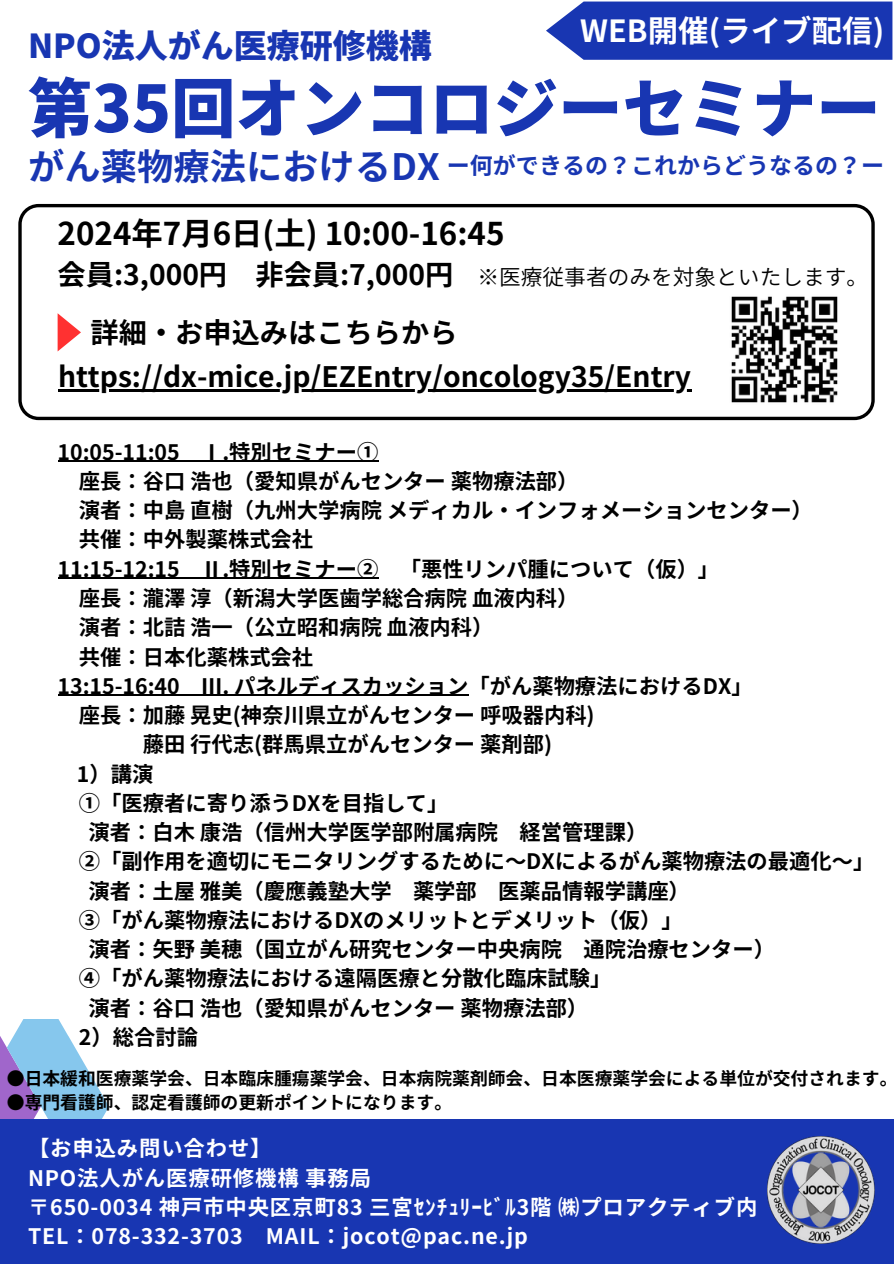
<style>
.page{position:relative;width:894px;height:1264px;background:#fff}
.page>*{position:absolute;margin:0;border:0;box-sizing:border-box;transform-origin:0 0}
.t1{font:800 64.5px "Source Han Sans JP";color:#1836b2}
.t2{font:700 36.3px "Source Han Sans JP";color:#1836b2}
.t3{font:800 33px "Source Han Sans JP";color:#1836b2}
.t4{font:700 31.35px "Source Han Sans JP";color:#000}
.t5{font:700 30.45px "Source Han Sans JP";color:#fff}
.t6{font:700 28.2px "Source Han Sans JP";color:#000}
.t7{font:700 22.95px "Source Han Sans JP";color:#1836b2}
.t8{font:21.75px "Source Han Sans JP";color:#000}
.t9{font:700 21.3px "Source Han Sans JP";color:#000}
.t10{font:700 21.3px/29.2px "Source Han Sans JP";letter-spacing:.04em;color:#fff}
.t11{font:700 17.85px "Source Han Sans JP";color:#000}
</style>
<div class="page">
<svg style="left:0;top:1019px;width:109px;height:100px"></svg>
<div style="left:0;top:1119px;width:893px;height:144px;background:#1836b2"></div>
<img style="left:767px;top:1136px;width:107px;height:106px">
<hr style="left:58px;top:461px;width:320px;height:1px;background:#000">
<hr style="left:58px;top:578px;width:320px;height:1px;background:#000">
<hr style="left:58px;top:695px;width:410px;height:1px;background:#000">
<svg style="left:546px;top:2px;width:346px;height:58px"></svg>
<svg style="left:18px;top:204px;width:856px;height:216px"></svg>
<img style="left:719px;top:284px;width:130px;height:131px">
<svg style="left:58px;top:313px;width:23px;height:38px"></svg>
<hr style="left:58px;top:389px;width:633px;height:2px;background:#000">
<p class="t3" style="left:28px;top:20px;width:405px">NPO法人がん医療研修機構</p>
<h6 class="t5" style="left:580px;top:7px;width:305px">WEB開催(ライブ配信)</h6>
<h2 class="t1" style="left:28px;top:57px;width:853px">第35回オンコロジーセミナー</h2>
<h4 class="t2" style="left:28px;top:137px;width:413px">がん薬物療法におけるDX</h4>
<p class="t4" style="left:58px;top:209px;width:448px">2024年7月 6日 (土) 10:00-16:45</p>
<p class="t6" style="left:58px;top:252px;width:397px">会員:3,000円 非会員:7,000円</p>
<h5 class="t7" style="left:447px;top:147px;width:439px">ー何ができるの？これからどうなるの？ー</h5>
<h5 class="t8" style="left:477px;top:260px;width:392px">※医療従事者のみを対象といたします。</h5>
<p class="t6" style="left:90px;top:310px;width:368px">詳細・お申込みはこちらから</p>
<p class="t6" style="left:58px;top:354px;width:634px">https://dx-mice.jp/EZEntry/oncology35/Entry</p>
<h2 class="t9" style="left:58px;top:435px;width:322px">10:05-11:05 Ⅰ.特別セミナー①</h2>
<h2 class="t9" style="left:79px;top:464px;width:501px">座長：谷口浩也（愛知県がんセンター薬物療法部）</h2>
<h2 class="t9" style="left:79px;top:493px;width:735px">演者：中島直樹（九州大学病院メディカル・インフォメーションセンター）</h2>
<h2 class="t9" style="left:79px;top:522px;width:236px">共催：中外製薬株式会社</h2>
<h2 class="t9" style="left:58px;top:552px;width:663px">11:15-12:15 Ⅱ.特別セミナー② 「悪性リンパ腫について（仮）」</h2>
<h2 class="t9" style="left:79px;top:581px;width:501px">座長：瀧澤淳（新潟大学医歯学総合病院血液内科）</h2>
<h2 class="t9" style="left:79px;top:610px;width:416px">演者：北詰浩一（公立昭和病院血液内科）</h2>
<h2 class="t9" style="left:79px;top:639px;width:236px">共催：日本化薬株式会社</h2>
<h2 class="t9" style="left:58px;top:669px;width:696px">13:15-16:40 Ⅲ. パネルディスカッション「がん薬物療法におけるDX」</h2>
<h2 class="t9" style="left:79px;top:698px;width:517px">座長：加藤晃史(神奈川県立がんセンター呼吸器内科)</h2>
<h2 class="t9" style="left:143px;top:727px;width:410px">藤田行代志(群馬県立がんセンター薬剤部)</h2>
<h2 class="t9" style="left:77px;top:756px;width:78px">1）講演</h2>
<h2 class="t9" style="left:79px;top:786px;width:371px">①「医療者に寄り添うDXを目指して」</h2>
<h2 class="t9" style="left:89px;top:815px;width:560px">演者：白木康浩（信州大学医学部附属病院 経営管理課）</h2>
<h2 class="t9" style="left:79px;top:844px;width:796px">②「副作用を適切にモニタリングするために～DXによるがん薬物療法の最適化～」</h2>
<h2 class="t9" style="left:89px;top:873px;width:602px">演者：土屋雅美（慶應義塾大学 薬学部 医薬品情報学講座）</h2>
<h2 class="t9" style="left:79px;top:903px;width:605px">③「がん薬物療法におけるDXのメリットとデメリット（仮）」</h2>
<h2 class="t9" style="left:89px;top:932px;width:688px">演者：矢野美穂（国立がん研究センター中央病院 通院治療センター）</h2>
<h2 class="t9" style="left:79px;top:961px;width:534px">④「がん薬物療法における遠隔医療と分散化臨床試験」</h2>
<h2 class="t9" style="left:89px;top:990px;width:501px">演者：谷口浩也（愛知県がんセンター薬物療法部）</h2>
<h2 class="t9" style="left:79px;top:1020px;width:120px">2）総合討論</h2>
<p class="t11" style="left:7px;top:1063px;width:891px">●日本緩和医療薬学会、日本臨床腫瘍薬学会、日本病院薬剤師会、日本医療薬学会による単位が交付されます。</p>
<p class="t11" style="left:7px;top:1087px;width:446px">●専門看護師、認定看護師の更新ポイントになります。</p>
<p class="t10" style="left:28px;top:1132px;width:730px">【お申込み問い合わせ】<br>NPO法人がん医療研修機構事務局<br>〒650-0034 神戸市中央区京町83 三宮ｾﾝﾁｭﾘｰﾋﾞ ﾙ3階㈱プロアクティブ内<br>TEL：078-332-3703 MAIL：jocot@pac.ne.jp</p>
</div>
